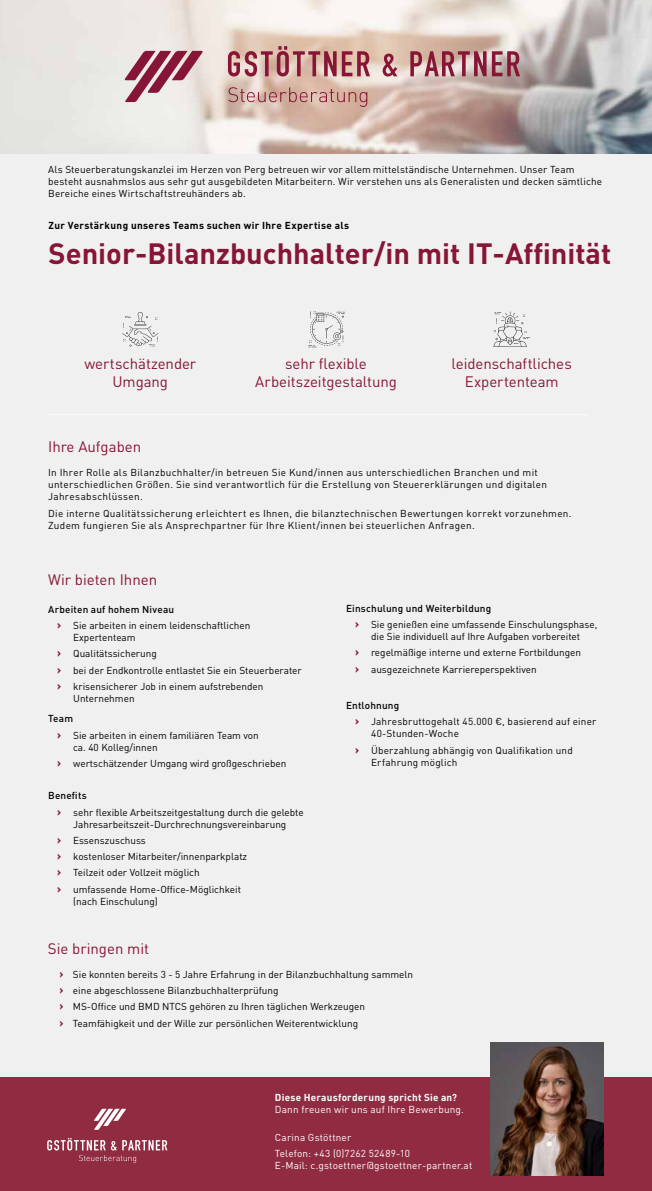
<style>
.page{position:relative;width:652px;height:1191px;background:#f0f0f0}
.page>*{position:absolute;margin:0;border:0;box-sizing:border-box;transform-origin:0 0}
.t1{font:700 29px "DIN Pro";color:#871535}
.t2{font:15px/18px "DIN Pro";color:#871535;text-align:center}
.t3{font:10px/16.3px "DIN Pro";color:#000}
.t4{font:10px/12px "DIN Pro";letter-spacing:.03em;color:#000}
.t5{font:10px/16.2px "DIN Pro";letter-spacing:.015em;color:#fff}
.t6{font:700 10px "DIN Pro";letter-spacing:.035em;color:#000}
.t7{font:700 10px "DIN Pro";letter-spacing:.02em;color:#fff}
.t8{font:10px "DIN Pro";letter-spacing:.02em;color:#000}
.s1{font-weight:500}
.s2{font-weight:700;font-size:12px;color:#871535}
</style>
<div class="page">
<img style="left:0;top:0;width:652px;height:153px">
<hr style="left:49px;top:414px;width:539px;height:1px;background:#fff">
<svg style="left:122px;top:312px;width:37px;height:35px"></svg>
<svg style="left:493px;top:311px;width:37px;height:36px"></svg>
<svg style="left:308px;top:311px;width:37px;height:37px"></svg>
<svg style="left:228px;top:46px;width:142px;height:31px;background:#c18988"></svg>
<svg style="left:383px;top:54px;width:14px;height:23px"></svg>
<svg style="left:410px;top:51px;width:110px;height:25px;background:#b2767f"></svg>
<svg style="left:228px;top:87px;width:139px;height:20px;background:#cca298"></svg>
<svg style="left:124px;top:51px;width:79px;height:51px"></svg>
<div style="left:0;top:1077px;width:652px;height:114px;background:#912b41"></div>
<img style="left:490px;top:1042px;width:114px;height:133px">
<svg style="left:47px;top:1138px;width:120px;height:25px"></svg>
<svg style="left:94px;top:1108px;width:32px;height:21px"></svg>
<p class="t3" style="left:48px;top:163px;width:556px;line-height:12px">Als Steuerberatungskanzlei im Herzen von Perg betreuen wir vor allem mittelständische Unternehmen. Unser Team besteht ausnahmslos aus sehr gut ausgebildeten Mitarbeitern. Wir verstehen uns als Generalisten und decken sämtliche<br>Bereiche eines Wirtschaftstreuhänders ab.</p>
<p class="t6" style="left:49px;top:219px;width:302px">Zur Verstärkung unseres Teams suchen wir Ihre Expertise als</p>
<h1 class="t1" style="left:49px;top:234px;width:564px">Senior-Bilanzbuchhalter/in mit IT-Affinität</h1>
<h2 class="t2" style="left:84px;top:353px;width:113px">wertschätzender<br>Umgang</h2>
<h2 class="t2" style="left:452px;top:353px;width:122px">leidenschaftliches<br>Expertenteam</h2>
<h2 class="t2" style="left:255px;top:353px;width:143px">sehr flexible<br>Arbeitszeitgestaltung</h2>
<h2 class="t2" style="left:48px;top:437px;width:95px">Ihre Aufgaben</h2>
<p class="t4" style="left:48px;top:466px;width:500px">In Ihrer Rolle als Bilanzbuchhalter/in betreuen Sie Kund/innen aus unterschiedlichen Branchen und mit unterschiedlichen Größen. Sie sind verantwortlich für die Erstellung von Steuererklärungen und digitalen<br>Jahresabschlüssen.</p>
<p class="t4" style="left:48px;top:506px;width:525px">Die interne Qualitätssicherung erleichtert es Ihnen, die bilanztechnischen Bewertungen korrekt vorzunehmen.<br>Zudem fungieren Sie als Ansprechpartner für Ihre Klient/innen bei steuerlichen Anfragen.</p>
<h2 class="t2" style="left:48px;top:569px;width:111px">Wir bieten Ihnen</h2>
<p class="t3" style="left:57px;top:600px;width:195px;text-indent:-9px"><span class="s1">Arbeiten auf hohem Niveau<br></span><span class="s2">›</span> Sie arbeiten in einem leidenschaftlichen</p>
<p class="t3" style="left:57px;top:629px;width:246px;text-indent:16px">Expertenteam<br><span class="s2">›</span> Qualitätssicherung<br><span class="s2">›</span> bei der Endkontrolle entlastet Sie ein Steuerberater <span class="s2">›</span> krisensicherer Job in einem aufstrebenden</p>
<p class="t3" style="left:73px;top:689px;width:63px">Unternehmen</p>
<p class="t3" style="left:57px;top:710px;width:203px;text-indent:-9px"><span class="s1">Team<br></span><span class="s2">›</span> Sie arbeiten in einem familiären Team von</p>
<p class="t3" style="left:57px;top:738px;width:231px;text-indent:16px">ca. 40 Kolleg/innen<br><span class="s2">›</span> wertschätzender Umgang wird großgeschrieben</p>
<p class="t3" style="left:57px;top:787px;width:248px;text-indent:-9px"><span class="s1">Benefits<br></span><span class="s2">›</span> sehr flexible Arbeitszeitgestaltung durch die gelebte</p>
<p class="t3" style="left:57px;top:815px;width:231px;text-indent:16px">Jahresarbeitszeit-Durchrechnungsvereinbarung <span class="s2">›</span> Essenszuschuss<br><span class="s2">›</span> kostenloser Mitarbeiter/innenparkplatz<br><span class="s2">›</span> Teilzeit oder Vollzeit möglich<br><span class="s2">›</span> umfassende Home-Office-Möglichkeit</p>
<p class="t3" style="left:73px;top:892px;width:86px">(nach Einschulung)</p>
<p class="t3" style="left:355px;top:599px;width:244px;text-indent:-9px"><span class="s1">Einschulung und Weiterbildung<br></span><span class="s2">›</span> Sie genießen eine umfassende Einschulungsphase,</p>
<p class="t3" style="left:355px;top:628px;width:228px;text-align:justify;text-indent:16px">die Sie individuell auf Ihre Aufgaben vorbereitet <span class="s2">›</span> regelmäßige interne und externe Fortbildungen <span class="s2">›</span> ausgezeichnete Karriereperspektiven</p>
<p class="t3" style="left:355px;top:697px;width:243px;text-indent:-9px"><span class="s1">Entlohnung<br></span><span class="s2">›</span> Jahresbruttogehalt 45.000 €, basierend auf einer</p>
<p class="t3" style="left:355px;top:725px;width:219px;text-indent:16px">40-Stunden-Woche<br><span class="s2">›</span> Überzahlung abhängig von Qualifikation und</p>
<p class="t8" style="left:371px;top:755px;width:88px">Erfahrung möglich</p>
<h2 class="t2" style="left:48px;top:939px;width:103px">Sie bringen mit</h2>
<p class="t3" style="left:59px;top:965px;width:355px"><span class="s2">›</span> Sie konnten bereits 3 - 5 Jahre Erfahrung in der Bilanzbuchhaltung sammeln <span class="s2">›</span> eine abgeschlossene Bilanzbuchhalterprüfung<br><span class="s2">›</span> MS-Office und BMD NTCS gehören zu Ihren täglichen Werkzeugen<br><span class="s2">›</span> Teamfähigkeit und der Wille zur persönlichen Weiterentwicklung</p>
<p class="t7" style="left:275px;top:1090px;width:184px">Diese Herausforderung spricht Sie an?</p>
<p class="t5" style="left:275px;top:1100px;width:190px">Dann freuen wir uns auf Ihre Bewerbung.</p>
<p class="t5" style="left:275px;top:1129px;width:137px">Carina Gstöttner<br>Telefon: +43 (0)7262 52489-10</p>
<p class="t5" style="left:275px;top:1157px;width:199px">E-Mail: c.gstoettner@gstoettner-partner.at</p>
</div>
